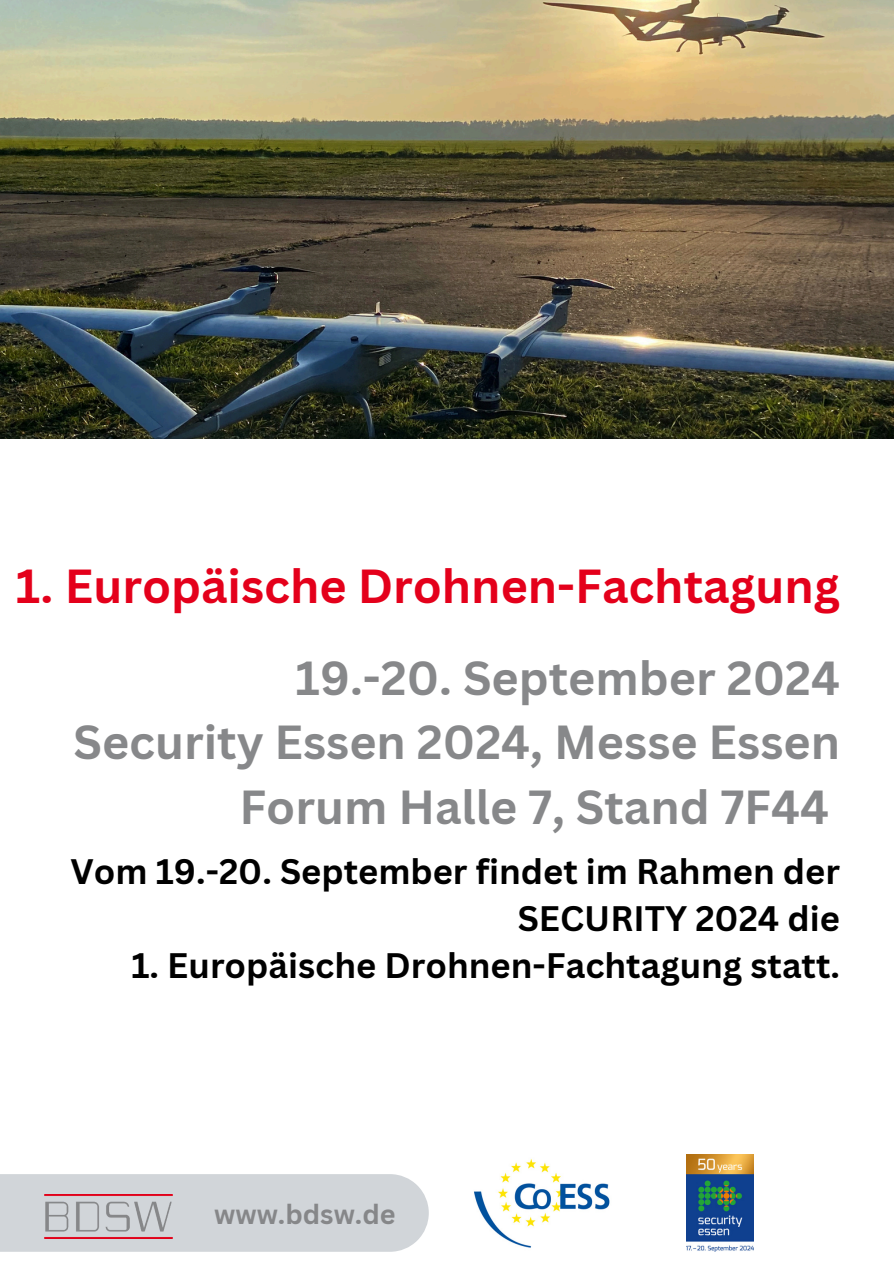
<style>
.page{position:relative;width:894px;height:1264px;background:#fff}
.page>*{position:absolute;margin:0;border:0;box-sizing:border-box;transform-origin:0 0}
.t1{font:700 46.5px/64.2px "Canva Sans";color:#87888a;text-align:right}
.t2{font:700 46.5px "Canva Sans";color:#e4001b}
.t3{font:700 34.5px/47.2px "Canva Sans";color:#000;text-align:right}
.t4{font:700 27px "Canva Sans";color:#868789}
</style>
<div class="page">
<div style="left:0;top:1174px;width:428px;height:77px;background:#d1d5d9"></div>
<img style="left:44px;top:1194px;width:129px;height:44px">
<img style="left:0;top:0;width:893px;height:439px">
<img style="left:474px;top:1159px;width:136px;height:89px">
<img style="left:686px;top:1154px;width:67px;height:97px">
<p class="t2" style="left:16px;top:553px;width:825px">1. Europäische Drohnen-Fachtagung</p>
<p class="t1" style="left:73px;top:645px;width:767px">19.-20. September 2024<br>Security Essen 2024, Messe Essen<br>Forum Halle 7, Stand 7F44</p>
<p class="t3" style="left:70px;top:846px;width:770px">Vom 19.-20. September findet im Rahmen der<br>SECURITY 2024 die</p>
<p class="t3" style="left:131px;top:941px;width:709px">1. Europäische Drohnen-Fachtagung statt.</p>
<h2 class="t4" style="left:214px;top:1194px;width:183px">www.bdsw.de</h2>
</div>
